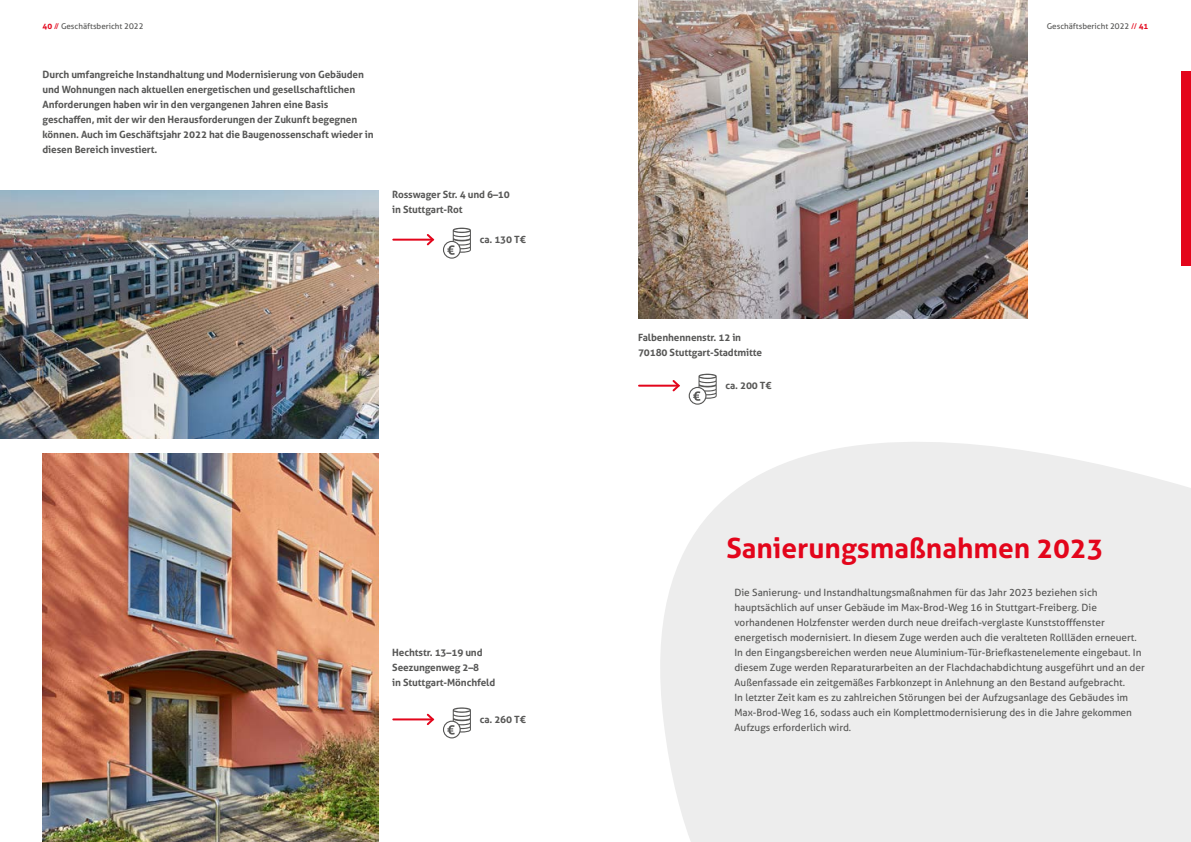
<style>
.page{position:relative;width:1191px;height:842px;background:#fff}
.page>*{position:absolute;margin:0;border:0;box-sizing:border-box;transform-origin:0 0}
.t1{font:700 28px "Aller";color:#e3051b}
.t2{font:10px/15px "Aller";color:#575756}
.t3{font:700 10px/15px "Aller";letter-spacing:-.01em;color:#575756}
.t4{font:8px "Aller";color:#575756}
.s1{font-weight:700;color:#e3051b}
.s2{color:#e3051b}
</style>
<div class="page">
<svg style="left:638px;top:373px;width:553px;height:469px;fill:#ededed"></svg>
<img style="left:43px;top:453px;width:335px;height:389px">
<img style="left:638px;top:0;width:389px;height:318px">
<svg style="left:443px;top:228px;width:28px;height:31px"></svg>
<svg style="left:443px;top:707px;width:28px;height:31px"></svg>
<div style="left:1181px;top:71px;width:10px;height:195px;background:#e3051b"></div>
<img style="left:0;top:191px;width:378px;height:247px">
<hr style="left:393px;top:239px;width:40px;height:2px;background:#e3051b">
<svg style="left:425px;top:234px;width:10px;height:12px"></svg>
<hr style="left:393px;top:718px;width:40px;height:2px;background:#e3051b">
<svg style="left:425px;top:713px;width:10px;height:12px"></svg>
<svg style="left:688px;top:374px;width:28px;height:31px"></svg>
<hr style="left:639px;top:385px;width:39px;height:2px;background:#e3051b">
<svg style="left:670px;top:378px;width:11px;height:15px"></svg>
<p class="t4" style="left:43px;top:21px;width:102px"><span class="s1">40</span> <span class="s2">//</span> Geschäftsbericht 2022</p>
<p class="t4" style="left:1046px;top:21px;width:103px">Geschäftsbericht 2022 <span class="s2">//</span> <span class="s1">41</span></p>
<p class="t3" style="left:43px;top:67px;width:333px">Durch umfangreiche Instandhaltung und Modernisierung von Gebäuden und Wohnungen nach aktuellen energetischen und gesellschaftlichen Anforderungen haben wir in den vergangenen Jahren eine Basis geschaffen, mit der wir den Herausforderungen der Zukunft begegnen können. Auch im Geschäftsjahr 2022 hat die Baugenossenschaft wieder in diesen Bereich investiert.</p>
<p class="t3" style="left:392px;top:187px;width:119px">Rosswager Str. 4 und 6–10 in Stuttgart-Rot</p>
<p class="t3" style="left:480px;top:232px;width:48px">ca. 130 T€</p>
<p class="t3" style="left:392px;top:645px;width:104px">Hechtstr. 13–19 und<br>Seezungenweg 2–8<br>in Stuttgart-Mönchfeld</p>
<p class="t3" style="left:480px;top:712px;width:48px">ca. 260 T€</p>
<p class="t3" style="left:638px;top:330px;width:126px">Falbenhennenstr. 12 in<br>70180 Stuttgart-Stadtmitte</p>
<p class="t3" style="left:725px;top:378px;width:48px">ca. 200 T€</p>
<h1 class="t1" style="left:726px;top:531px;width:378px">Sanierungsmaßnahmen 2023</h1>
<p class="t2" style="left:734px;top:585px;width:412px">Die Sanierung- und Instandhaltungsmaßnahmen für das Jahr 2023 beziehen sich hauptsächlich auf unser Gebäude im Max-Brod-Weg 16 in Stuttgart-Freiberg. Die vorhandenen Holzfenster werden durch neue dreifach-verglaste Kunststofffenster energetisch modernisiert. In diesem Zuge werden auch die veralteten Rollläden erneuert.<br>In den Eingangsbereichen werden neue Aluminium-Tür-Briefkastenelemente eingebaut. In diesem Zuge werden Reparaturarbeiten an der Flachdachabdichtung ausgeführt und an der Außenfassade ein zeitgemäßes Farbkonzept in Anlehnung an den Bestand aufgebracht.<br>In letzter Zeit kam es zu zahlreichen Störungen bei der Aufzugsanlage des Gebäudes im Max-Brod-Weg 16, sodass auch ein Komplettmodernisierung des in die Jahre gekommen Aufzugs erforderlich wird.</p>
</div>
